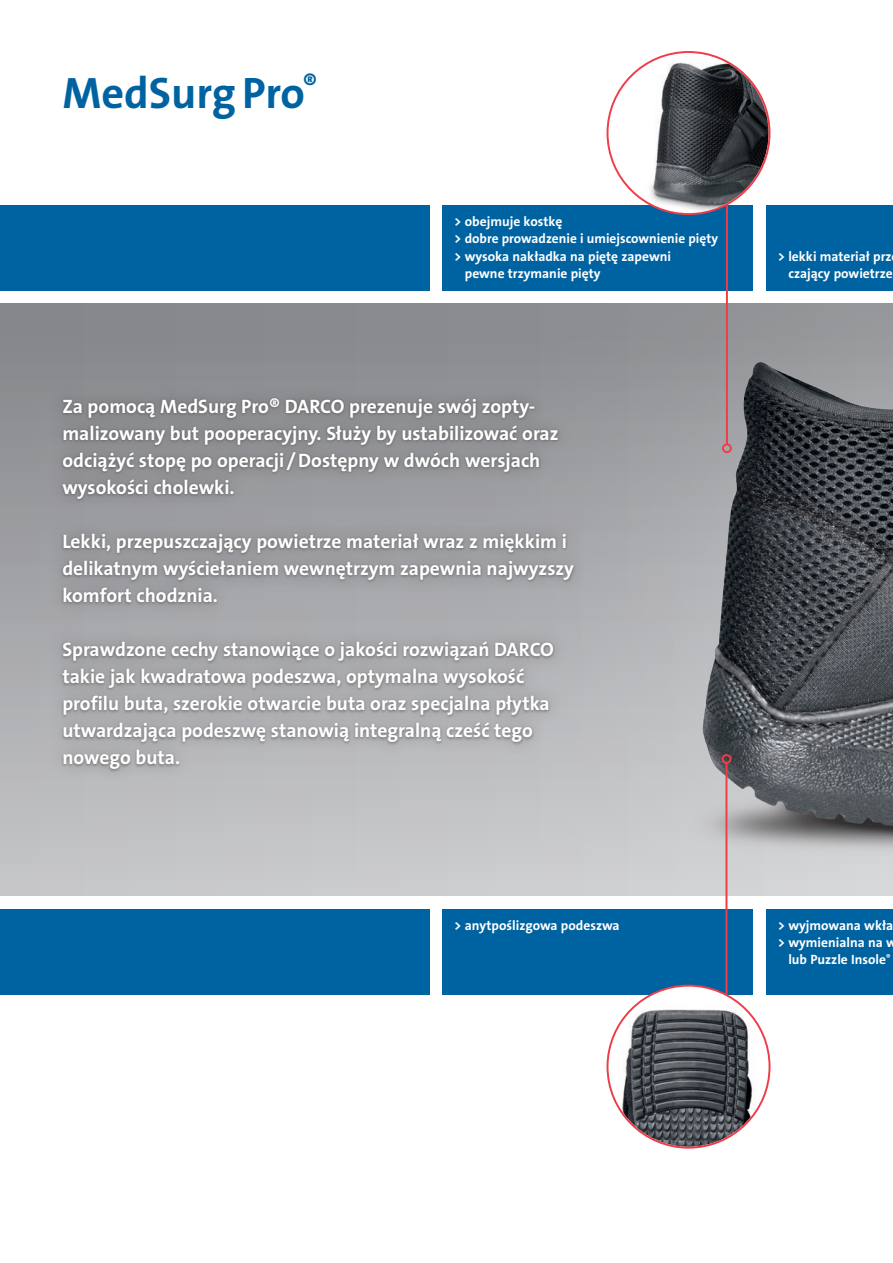
<style>
.page{position:relative;width:893px;height:1263px;background:#fff}
.page>*{position:absolute;margin:0;border:0;box-sizing:border-box;transform-origin:0 0}
.t1{font:700 44.25px "The Sans B Plus W7";color:#0063a1}
.t2{font:700 19.5px/27px "The Sans B Plus W7";color:#fff}
.t3{font:700 13.5px/17.2px "The Sans B Plus W7";color:#fff;text-align:center}
</style>
<div class="page">
<div style="left:0;top:303px;width:893px;height:593px;background:linear-gradient(to bottom,#828387,#c8c8ca)"></div>
<div style="left:411px;top:77px;width:482px;height:1065px;background:#fff;opacity:.3"></div>
<img style="left:617px;top:342px;width:276px;height:554px">
<div style="left:48px;top:383px;width:540px;height:401px;background:#231f20;opacity:.35"></div>
<div style="left:766px;top:909px;width:127px;height:85px;background:#0063a1"></div>
<div style="left:442px;top:909px;width:311px;height:85px;background:#0063a1"></div>
<div style="left:0;top:909px;width:429px;height:85px;background:#0063a1"></div>
<hr style="left:725px;top:763px;width:2px;height:266px;background:#ee3d49">
<div style="left:722px;top:754px;width:9px;height:10px;border:2px solid #ee3d49;border-radius:50%"></div>
<div style="left:607px;top:986px;width:162px;height:162px;background:#fff;border-radius:50%"></div>
<img style="left:617px;top:1004px;width:143px;height:143px">
<div style="left:442px;top:205px;width:311px;height:85px;background:#0063a1"></div>
<div style="left:766px;top:205px;width:127px;height:85px;background:#0063a1"></div>
<hr style="left:726px;top:191px;width:2px;height:253px;background:#ee3d49">
<div style="left:722px;top:443px;width:10px;height:10px;border:2px solid #ee3d49;border-radius:50%"></div>
<div style="left:607px;top:52px;width:162px;height:162px;background:#fff;border-radius:50%"></div>
<img style="left:645px;top:53px;width:124px;height:160px">
<div style="left:0;top:205px;width:429px;height:85px;background:#0063a1"></div>
<h1 class="t1" style="left:62px;top:64px;width:256px">MedSurg Pro<sup>®</sup></h1>
<p class="t3" style="left:454px;top:213px;width:110px">&gt; obejmuje kostkę</p>
<p class="t3" style="left:454px;top:230px;width:265px">&gt; dobre prowadzenie i umiejscownienie pięty</p>
<p class="t3" style="left:454px;top:248px;width:218px">&gt; wysoka nakładka na piętę zapewni</p>
<p class="t3" style="left:465px;top:265px;width:137px">pewne trzymanie pięty</p>
<p class="t2" style="left:62px;top:393px;width:498px">Za pomocą MedSurg Pro® DARCO prezenuje swój zopty&shy;malizowany but pooperacyjny. Służy by ustabilizować oraz odciążyć stopę po operacji /Dostępny w dwóch wersjach wysokości cholewki.</p>
<p class="t2" style="left:62px;top:528px;width:513px">Lekki, przepuszczający powietrze materiał wraz z miękkim i delikatnym wyściełaniem wewnętrzym zapewnia najwyzszy komfort chodznia.</p>
<p class="t2" style="left:62px;top:636px;width:493px">Sprawdzone cechy stanowiące o jakości rozwiązań DARCO takie jak kwadratowa podeszwa, optymalna wysokość profilu buta, szerokie otwarcie buta oraz specjalna płytka utwardzająca podeszwę stanowią integralną cześć tego nowego buta.</p>
<p class="t3" style="left:454px;top:917px;width:167px">&gt; anytpoślizgowa podeszwa</p>
<p class="t3" style="left:778px;top:248px;width:116px;text-align:right">&gt; lekki materiał prz czający powietrze</p>
<p class="t3" style="left:778px;top:917px;width:121px">&gt; wyjmowana wkła &gt; wymienialna na w lub Puzzle Insole<sup>®</sup></p>
</div>
